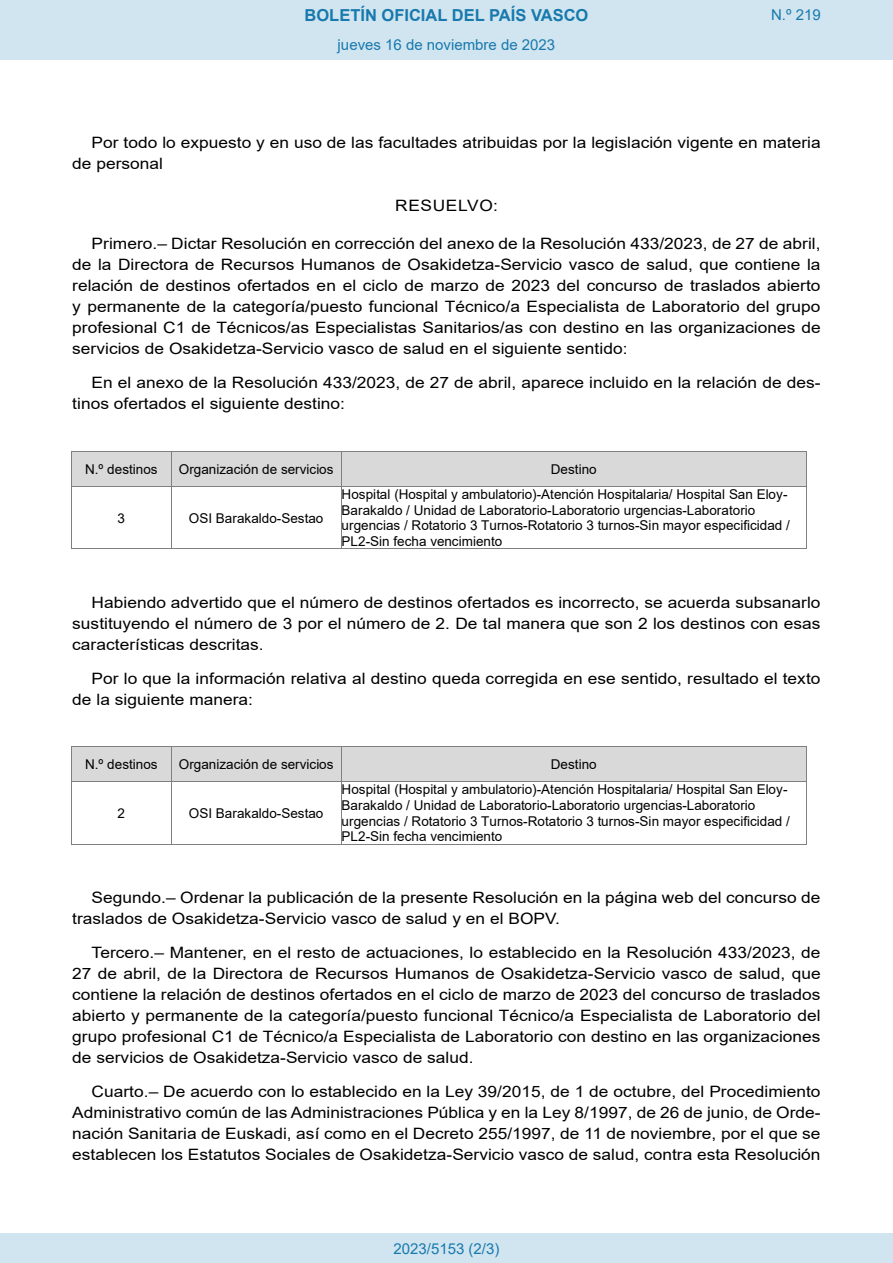
<style>
.page{position:relative;width:893px;height:1263px;background:#fff}
.page>*{position:absolute;margin:0;border:0;box-sizing:border-box;transform-origin:0 0}
.t1{font:700 16.5px "Arial";color:#1879ad}
.BOPVDetalle{font:15.6px/21px "Arial";color:#000;scale:1.11 1}
.BOPVClave{font:15.6px "Arial";letter-spacing:.035em;color:#000;scale:1.11 1}
.Paginacion_Centro{font:15px "Arial";color:#1879ad}
.t2{font:13.5px/15.6px "Arial";letter-spacing:.005em;color:#000}
</style>
<div class="page">
<div style="left:0;top:0;width:893px;height:60px;background:#d0e5f0"></div>
<div style="left:0;top:1233px;width:893px;height:30px;background:#d0e5f0"></div>
<div style="left:72px;top:452px;width:99px;height:34px;background:#d9d9d9"></div>
<div style="left:171px;top:452px;width:170px;height:34px;background:#d9d9d9"></div>
<div style="left:342px;top:452px;width:464px;height:34px;background:#d9d9d9"></div>
<hr style="left:72px;top:451px;width:99px;height:1px;background:#808080">
<hr style="left:171px;top:451px;width:170px;height:1px;background:#808080">
<hr style="left:342px;top:451px;width:464px;height:1px;background:#808080">
<hr style="left:72px;top:452px;width:1px;height:34px;background:#808080">
<hr style="left:171px;top:452px;width:1px;height:34px;background:#808080">
<hr style="left:341px;top:452px;width:1px;height:34px;background:#808080">
<hr style="left:806px;top:452px;width:1px;height:34px;background:#808080">
<hr style="left:72px;top:486px;width:99px;height:1px;background:#808080">
<hr style="left:171px;top:486px;width:170px;height:1px;background:#808080">
<hr style="left:342px;top:486px;width:464px;height:1px;background:#808080">
<hr style="left:72px;top:486px;width:1px;height:63px;background:#808080">
<hr style="left:72px;top:549px;width:99px;height:1px;background:#808080">
<hr style="left:171px;top:486px;width:1px;height:63px;background:#808080">
<hr style="left:171px;top:549px;width:170px;height:1px;background:#808080">
<hr style="left:341px;top:486px;width:1px;height:63px;background:#808080">
<hr style="left:342px;top:549px;width:464px;height:1px;background:#808080">
<hr style="left:806px;top:486px;width:1px;height:63px;background:#808080">
<div style="left:72px;top:747px;width:99px;height:34px;background:#d9d9d9"></div>
<div style="left:171px;top:747px;width:170px;height:34px;background:#d9d9d9"></div>
<div style="left:342px;top:747px;width:464px;height:34px;background:#d9d9d9"></div>
<hr style="left:72px;top:746px;width:99px;height:1px;background:#808080">
<hr style="left:171px;top:746px;width:170px;height:1px;background:#808080">
<hr style="left:342px;top:746px;width:464px;height:1px;background:#808080">
<hr style="left:72px;top:747px;width:1px;height:34px;background:#808080">
<hr style="left:171px;top:747px;width:1px;height:34px;background:#808080">
<hr style="left:341px;top:747px;width:1px;height:34px;background:#808080">
<hr style="left:806px;top:747px;width:1px;height:34px;background:#808080">
<hr style="left:72px;top:781px;width:99px;height:1px;background:#808080">
<hr style="left:171px;top:781px;width:170px;height:1px;background:#808080">
<hr style="left:342px;top:781px;width:464px;height:1px;background:#808080">
<hr style="left:72px;top:782px;width:1px;height:62px;background:#808080">
<hr style="left:72px;top:844px;width:99px;height:1px;background:#808080">
<hr style="left:171px;top:782px;width:1px;height:62px;background:#808080">
<hr style="left:171px;top:844px;width:170px;height:1px;background:#808080">
<hr style="left:341px;top:782px;width:1px;height:62px;background:#808080">
<hr style="left:342px;top:844px;width:464px;height:1px;background:#808080">
<hr style="left:806px;top:782px;width:1px;height:62px;background:#808080">
<p class="t1" style="left:305px;top:3px;width:285px">BOLETÍN OFICIAL DEL PAÍS VASCO</p>
<p class="Paginacion_Centro" style="left:338px;top:35px;width:219px">jueves 16 de noviembre de 2023</p>
<p class="Paginacion_Centro" style="left:771px;top:5px;width:51px">N.º 219</p>
<p class="BOPVDetalle" style="left:72px;top:132px;width:676px;text-indent:19px">Por todo lo expuesto y en uso de las facultades atribuidas por la legislación vigente en materia de personal</p>
<p class="BOPVClave" style="left:395px;top:195px;width:94px">RESUELVO:</p>
<p class="BOPVDetalle" style="left:72px;top:233px;width:676px;text-align:justify;text-indent:19px">Primero.– Dictar Resolución en corrección del anexo de la Resolución 433/2023, de 27 de abril, de la Directora de Recursos Humanos de Osakidetza-Servicio vasco de salud, que contiene la relación de destinos ofertados en el ciclo de marzo de 2023 del concurso de traslados abierto y permanente de la categoría/puesto funcional Técnico/a Especialista de Laboratorio del grupo profesional C1 de Técnicos/as Especialistas Sanitarios/as con destino en las organizaciones de servicios de Osakidetza-Servicio vasco de salud en el siguiente sentido:</p>
<p class="BOPVDetalle" style="left:72px;top:372px;width:676px;text-indent:19px">En el anexo de la Resolución 433/2023, de 27 de abril, aparece incluido en la relación de des&shy;tinos ofertados el siguiente destino:</p>
<p class="t2" style="left:85px;top:461px;width:74px">N.º destinos</p>
<p class="t2" style="left:179px;top:461px;width:156px">Organización de servicios</p>
<p class="t2" style="left:551px;top:461px;width:47px">Destino</p>
<p class="t2" style="left:117px;top:510px;width:9px">3</p>
<p class="t2" style="left:189px;top:510px;width:136px">OSI Barakaldo-Sestao</p>
<p class="t2" style="left:342px;top:486px;width:450px">Hospital (Hospital y ambulatorio)-Atención Hospitalaria/ Hospital San Eloy-Barakaldo / Unidad de Laboratorio-Laboratorio urgencias-Laboratorio urgencias / Rotatorio 3 Turnos-Rotatorio 3 turnos-Sin mayor especificidad / PL2-Sin fecha vencimiento</p>
<p class="BOPVDetalle" style="left:72px;top:592px;width:676px;text-align:justify;text-indent:19px">Habiendo advertido que el número de destinos ofertados es incorrecto, se acuerda subsanarlo sustituyendo el número de 3 por el número de 2. De tal manera que son 2 los destinos con esas características descritas.</p>
<p class="BOPVDetalle" style="left:72px;top:667px;width:676px;text-indent:19px">Por lo que la información relativa al destino queda corregida en ese sentido, resultado el texto de la siguiente manera:</p>
<p class="t2" style="left:85px;top:756px;width:74px">N.º destinos</p>
<p class="t2" style="left:179px;top:756px;width:156px">Organización de servicios</p>
<p class="t2" style="left:551px;top:756px;width:47px">Destino</p>
<p class="t2" style="left:117px;top:805px;width:9px">2</p>
<p class="t2" style="left:189px;top:805px;width:136px">OSI Barakaldo-Sestao</p>
<p class="t2" style="left:342px;top:782px;width:450px">Hospital (Hospital y ambulatorio)-Atención Hospitalaria/ Hospital San Eloy-Barakaldo / Unidad de Laboratorio-Laboratorio urgencias-Laboratorio urgencias / Rotatorio 3 Turnos-Rotatorio 3 turnos-Sin mayor especificidad / PL2-Sin fecha vencimiento</p>
<p class="BOPVDetalle" style="left:72px;top:887px;width:676px;text-indent:19px">Segundo.– Ordenar la publicación de la presente Resolución en la página web del concurso de traslados de Osakidetza-Servicio vasco de salud y en el BOPV.</p>
<p class="BOPVDetalle" style="left:72px;top:942px;width:676px;text-align:justify;text-indent:19px">Tercero.– Mantener, en el resto de actuaciones, lo establecido en la Resolución 433/2023, de 27 de abril, de la Directora de Recursos Humanos de Osakidetza-Servicio vasco de salud, que contiene la relación de destinos ofertados en el ciclo de marzo de 2023 del concurso de traslados abierto y permanente de la categoría/puesto funcional Técnico/a Especialista de Laboratorio del grupo profesional C1 de Técnico/a Especialista de Laboratorio con destino en las organizaciones de servicios de Osakidetza-Servicio vasco de salud.</p>
<p class="BOPVDetalle" style="left:72px;top:1080px;width:676px;text-align:justify;text-indent:19px">Cuarto.– De acuerdo con lo establecido en la Ley 39/2015, de 1 de octubre, del Procedimiento Administrativo común de las Administraciones Pública y en la Ley 8/1997, de 26 de junio, de Orde&shy;nación Sanitaria de Euskadi, así como en el Decreto 255/1997, de 11 de noviembre, por el que se establecen los Estatutos Sociales de Osakidetza-Servicio vasco de salud, contra esta Resolución</p>
<p class="Paginacion_Centro" style="left:393px;top:1238px;width:107px">2023/5153 (2/3)</p>
</div>
